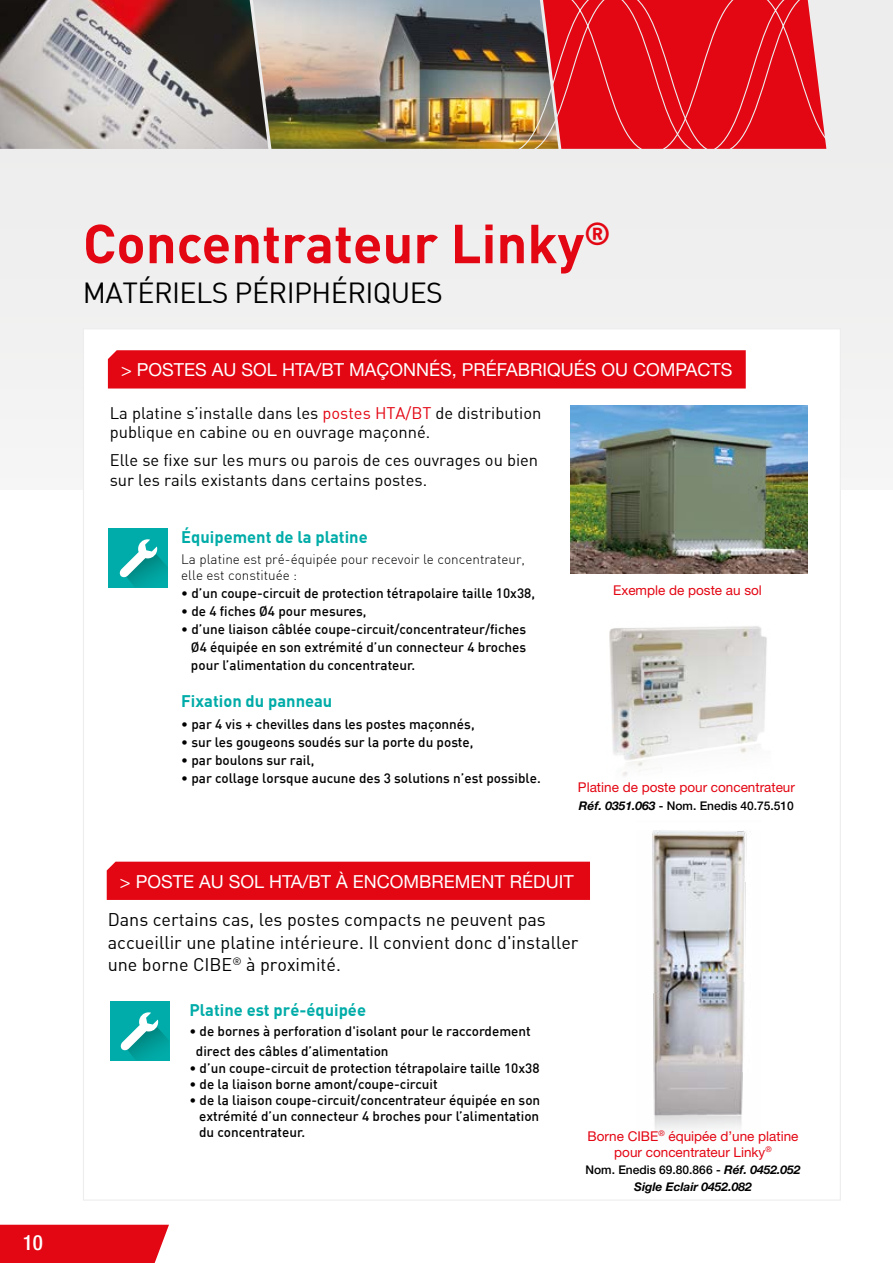
<style>
.page{position:relative;width:893px;height:1263px;background:#fff}
.page>*{position:absolute;margin:0;border:0;box-sizing:border-box;transform-origin:0 0}
._01-TITRE{font:700 54px "DIN";color:#e30613}
._01-Sous-titre{font:28.5px "DINREGULAR";letter-spacing:-.02em;color:#000}
.t1{font:500 condensed 21px "Helvetica Neue";color:#fff}
.t2{font:18px/22.5px "DINREGULAR";color:#000}
.t3{font:18px "Helvetica Neue";color:#fff}
.t4{font:16.5px/19.5px "DINREGULAR";color:#000}
.t5{font:16.5px "DINBOLD Bold";color:#00aca8}
.t6{font:500 13.5px/18px "DIN";color:#000;text-align:justify}
.t7{font:13.5px/16.2px "Helvetica Neue";color:#e30613;text-align:center}
.t8{font:300 13.5px/16.2px "DIN";color:#000}
._03-Réf{font:500 12px "Helvetica Neue";color:#000}
._01-Ligne_ital_forcé{font:500 12px "Helvetica Neue";color:#000}
._01-Ligne_ital_forcé-2{font:italic 700 12px "Helvetica Neue";color:#000}
.s1{color:#e30613}
.s2{font-weight:700;font-style:italic}
</style>
<div class="page">
<div style="left:0;top:0;width:893px;height:489px;background:#efefef"></div>
<img style="left:0;top:0;width:253px;height:149px">
<div style="left:83px;top:328px;width:758px;height:872px;background:#fff;border:1px solid #ededed"></div>
<div style="left:108px;top:350px;width:638px;height:38px;background:#e30613"></div>
<img style="left:570px;top:406px;width:238px;height:168px">
<img style="left:609px;top:626px;width:158px;height:150px">
<div style="left:109px;top:528px;width:59px;height:59px;background:#00aca9"></div>
<svg style="left:119px;top:539px;width:49px;height:47px"></svg>
<img style="left:253px;top:0;width:253px;height:149px">
<div style="left:107px;top:862px;width:483px;height:38px;background:#e30613"></div>
<img style="left:652px;top:830px;width:95px;height:301px">
<div style="left:110px;top:1001px;width:59px;height:59px;background:#00aca9"></div>
<svg style="left:120px;top:1012px;width:49px;height:47px"></svg>
<div style="left:0;top:1225px;width:169px;height:38px;background:#e30613"></div>
<svg style="left:506px;top:0;width:321px;height:149px;background:#d7262d"></svg>
<p class="t1" style="left:23px;top:1230px;width:22px">10</p>
<p class="_01-TITRE" style="left:83px;top:208px;width:529px">Concentrateur Linky<sup>®</sup></p>
<p class="_01-Sous-titre" style="left:83px;top:275px;width:362px">MATÉRIELS PÉRIPHÉRIQUES</p>
<p class="t3" style="left:121px;top:359px;width:613px">&gt; POSTES AU SOL HTA/BT MAÇONNÉS, PRÉFABRIQUÉS OU COMPACTS</p>
<p class="t4" style="left:110px;top:403px;width:433px">La platine s’installe dans les <span class="s1">postes HTA/BT</span> de distribution publique en cabine ou en ouvrage maçonné.</p>
<p class="t4" style="left:110px;top:450px;width:430px">Elle se fixe sur les murs ou parois de ces ouvrages ou bien sur les rails existants dans certains postes.</p>
<p class="t5" style="left:181px;top:526px;width:188px">Équipement de la platine</p>
<p class="t8" style="left:181px;top:550px;width:345px">La platine est pré-équipée pour recevoir le concentrateur, elle est constituée :</p>
<p class="t6" style="left:181px;top:583px;width:355px">• d’un coupe-circuit de protection tétrapolaire taille 10x38,</p>
<p class="t6" style="left:181px;top:601px;width:187px">• de 4 fiches Ø4 pour mesures,</p>
<p class="t6" style="left:191px;top:619px;width:337px;text-indent:-10px">• d’une liaison câblée coupe-circuit/concentrateur/fiches Ø4 équipée en son extrémité d’un connecteur 4 broches pour l’alimentation du concentrateur.</p>
<p class="t5" style="left:181px;top:690px;width:153px">Fixation du panneau</p>
<p class="t6" style="left:181px;top:715px;width:295px">• par 4 vis + chevilles dans les postes maçonnés,</p>
<p class="t6" style="left:181px;top:733px;width:294px">• sur les gougeons soudés sur la porte du poste,</p>
<p class="t6" style="left:181px;top:751px;width:135px">• par boulons sur rail,</p>
<p class="t6" style="left:181px;top:769px;width:361px">• par collage lorsque aucune des 3 solutions n’est possible.</p>
<p class="t7" style="left:613px;top:582px;width:150px">Exemple de poste au sol</p>
<p class="t7" style="left:578px;top:779px;width:219px">Platine de poste pour concentrateur</p>
<p class="_03-Réf" style="left:579px;top:798px;width:217px"><span class="s2">Réf. 0351.063</span> - Nom. Enedis 40.75.510</p>
<p class="t3" style="left:120px;top:871px;width:455px">&gt; POSTE AU SOL HTA/BT À ENCOMBREMENT RÉDUIT</p>
<p class="t2" style="left:108px;top:908px;width:472px">Dans certains cas, les postes compacts ne peuvent pas accueillir une platine intérieure. Il convient donc d'installer une borne CIBE<sup>®</sup> à proximité.</p>
<p class="t5" style="left:189px;top:999px;width:178px">Platine est pré-équipée</p>
<p class="t6" style="left:189px;top:1022px;width:343px">• de bornes à perforation d'isolant pour le raccordement</p>
<p class="t6" style="left:196px;top:1042px;width:194px">direct des câbles d’alimentation</p>
<p class="t6" style="left:189px;top:1058px;width:352px">• d’un coupe-circuit de protection tétrapolaire taille 10x38</p>
<p class="t6" style="left:189px;top:1074px;width:250px">• de la liaison borne amont/coupe-circuit</p>
<p class="t6" style="left:189px;top:1091px;width:352px">• de la liaison coupe-circuit/concentrateur équipée en son</p>
<p class="t6" style="left:199px;top:1108px;width:342px;line-height:16.2px">extrémité d’un connecteur 4 broches pour l’alimentation du concentrateur.</p>
<p class="t7" style="left:587px;top:1127px;width:213px">Borne CIBE<sup>®</sup> équipée d’une platine pour concentrateur Linky<sup>®</sup></p>
<p class="_01-Ligne_ital_forcé" style="left:585px;top:1163px;width:217px">Nom. Enedis 69.80.866 - <span class="s2">Réf. 0452.052</span></p>
<p class="_01-Ligne_ital_forcé-2" style="left:634px;top:1179px;width:119px">Sigle Eclair 0452.082</p>
</div>
